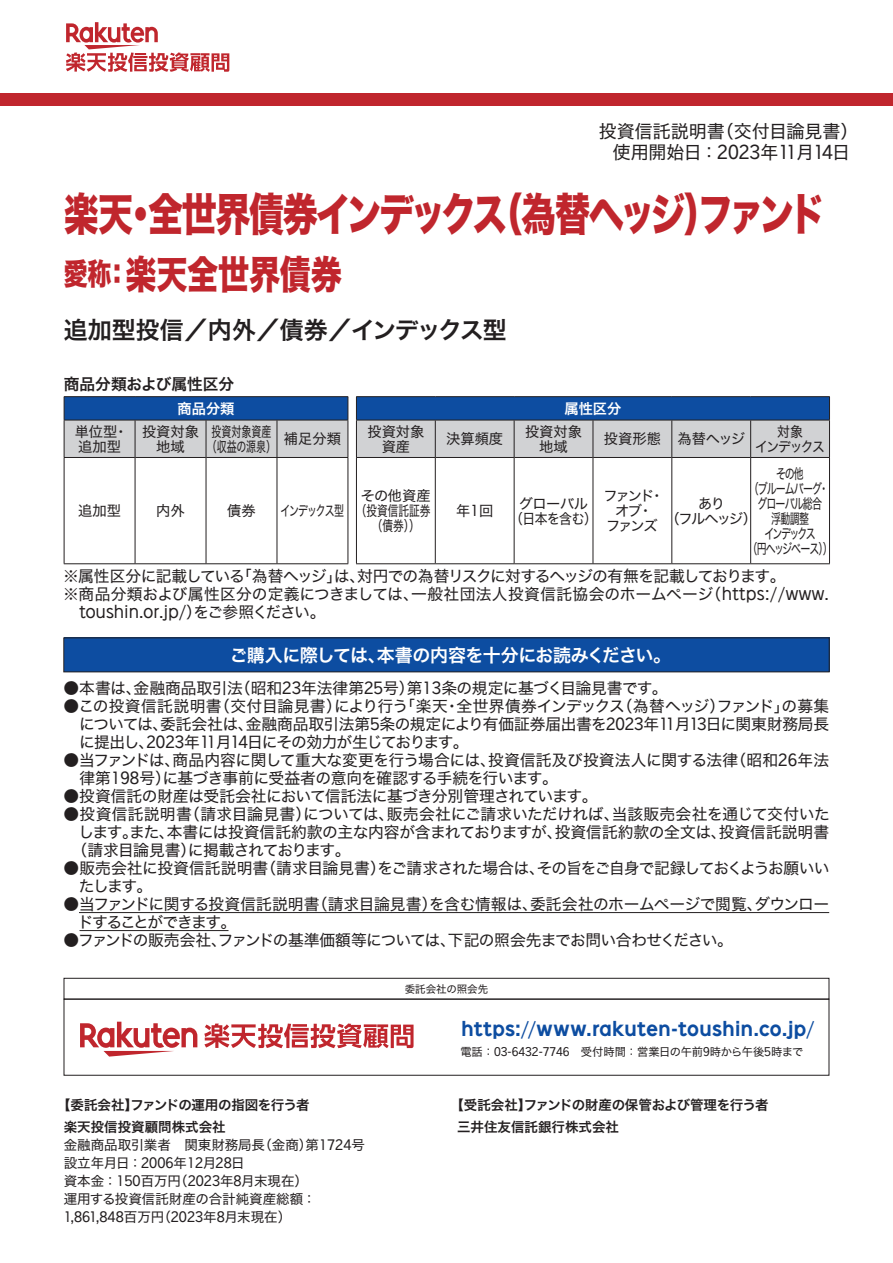
<style>
.page{position:relative;width:893px;height:1263px;background:#fff}
.page>*{position:absolute;margin:0;border:0;box-sizing:border-box;transform-origin:0 0}
.t1{font:45px "Hira Kaku Std N W8";letter-spacing:-.09em;color:#c0262d;scale:.78 1}
.t2{font:39px "Hira Kaku Std N W8";letter-spacing:-.01em;color:#c0262d;scale:.8 1}
.t3{font:24px "Hira Kaku Std N W6";letter-spacing:-.02em;color:#231f20}
.t4{font:18px "Rakuten Global B";letter-spacing:.02em;color:#0d4da1}
.t5{font:18px/21px "Hira Kaku Std N W4";color:#231f20;text-align:center}
.t6{font:18px "Hira Kaku Std N W6";letter-spacing:-.035em;color:#fff}
.t7{font:15.75px/18px "Hira Kaku Std N W4";letter-spacing:-.03em;color:#231f20}
.t8{font:15.75px "Hira Kaku Std N W4";letter-spacing:-.05em;color:#231f20}
.t9{font:15.75px "Rakuten Global R";color:#231f20}
.t10{font:15.75px "Hira Kaku Std N W6";color:#231f20}
.t11{font:14.25px/15px "Hira Kaku Std N W4";letter-spacing:-.04em;color:#231f20;text-align:center}
.t12{font:14.25px/15px "Hira Kaku Std N W4";letter-spacing:-.095em;color:#231f20;text-align:center;scale:.7 1}
.t13{font:14.25px/15px "Hira Kaku Std N W4";color:#231f20;text-align:center}
.t14{font:14.25px/15px "Hira Kaku Std N W4";color:#231f20;text-align:center;scale:.7 1}
.t15{font:14.25px/15px "Hira Kaku Std N W4";letter-spacing:-.14em;color:#231f20;text-align:center}
.t16{font:14.25px "Hira Kaku Std N W6";color:#fff}
.t17{font:14.25px/15px "Hira Kaku Std N W4";letter-spacing:-.105em;color:#231f20;text-align:center;scale:.9 1}
.t18{font:14.25px "Hira Kaku Std N W4";letter-spacing:-.105em;color:#231f20;scale:.7 1}
.t19{font:13.5px/18px "Hira Kaku Std N W4";color:#231f20}
.t20{font:13.5px/22.2px "Hira Kaku Std N W6";color:#231f20}
.t21{font:13.5px "Rakuten Global R";color:#231f20}
.t22{font:11.25px "Hira Kaku Std N W4";letter-spacing:-.025em;color:#231f20}
.t23{font:10.5px "Hira Kaku Std N W4";color:#231f20}
.s1{font-family:"Rakuten Global R"}
.s2{font-size:30px}
.s3{font-family:"Hira Kaku Std N W4"}
</style>
<div class="page">
<hr style="left:64px;top:396px;width:71px;height:1px;background:#231f20">
<hr style="left:135px;top:396px;width:71px;height:1px;background:#231f20">
<hr style="left:206px;top:396px;width:71px;height:1px;background:#231f20">
<hr style="left:277px;top:396px;width:71px;height:1px;background:#231f20">
<hr style="left:356px;top:396px;width:79px;height:1px;background:#231f20">
<hr style="left:435px;top:396px;width:79px;height:1px;background:#231f20">
<hr style="left:514px;top:396px;width:79px;height:1px;background:#231f20">
<hr style="left:593px;top:396px;width:79px;height:1px;background:#231f20">
<hr style="left:672px;top:396px;width:79px;height:1px;background:#231f20">
<hr style="left:751px;top:396px;width:79px;height:1px;background:#231f20">
<hr style="left:64px;top:457px;width:71px;height:1px;background:#231f20">
<hr style="left:64px;top:458px;width:1px;height:105px;background:#231f20">
<hr style="left:135px;top:457px;width:71px;height:1px;background:#231f20">
<hr style="left:206px;top:457px;width:71px;height:1px;background:#231f20">
<hr style="left:277px;top:457px;width:71px;height:1px;background:#231f20">
<hr style="left:356px;top:457px;width:79px;height:1px;background:#231f20">
<hr style="left:435px;top:457px;width:79px;height:1px;background:#231f20">
<hr style="left:514px;top:457px;width:79px;height:1px;background:#231f20">
<hr style="left:593px;top:457px;width:79px;height:1px;background:#231f20">
<hr style="left:672px;top:457px;width:79px;height:1px;background:#231f20">
<hr style="left:751px;top:457px;width:79px;height:1px;background:#231f20">
<hr style="left:750px;top:458px;width:1px;height:105px;background:#231f20">
<hr style="left:829px;top:458px;width:1px;height:105px;background:#231f20">
<hr style="left:64px;top:563px;width:71px;height:1px;background:#231f20">
<hr style="left:135px;top:563px;width:71px;height:1px;background:#231f20">
<hr style="left:206px;top:563px;width:71px;height:1px;background:#231f20">
<hr style="left:277px;top:563px;width:71px;height:1px;background:#231f20">
<hr style="left:356px;top:563px;width:79px;height:1px;background:#231f20">
<hr style="left:435px;top:563px;width:79px;height:1px;background:#231f20">
<hr style="left:514px;top:563px;width:79px;height:1px;background:#231f20">
<hr style="left:593px;top:563px;width:79px;height:1px;background:#231f20">
<hr style="left:672px;top:563px;width:79px;height:1px;background:#231f20">
<hr style="left:751px;top:563px;width:79px;height:1px;background:#231f20">
<svg style="left:64px;top:397px;width:766px;height:60px;background:#849cbc"></svg>
<hr style="left:277px;top:420px;width:1px;height:37px;background:#231f20">
<hr style="left:348px;top:420px;width:1px;height:37px;background:#231f20">
<hr style="left:356px;top:420px;width:1px;height:37px;background:#231f20">
<hr style="left:277px;top:458px;width:1px;height:105px;background:#231f20">
<hr style="left:348px;top:458px;width:1px;height:105px;background:#231f20">
<hr style="left:356px;top:458px;width:1px;height:105px;background:#231f20">
<hr style="left:135px;top:420px;width:1px;height:37px;background:#231f20">
<hr style="left:206px;top:420px;width:1px;height:37px;background:#231f20">
<hr style="left:135px;top:457px;width:1px;height:106px;background:#231f20">
<hr style="left:206px;top:457px;width:1px;height:106px;background:#231f20">
<hr style="left:435px;top:420px;width:1px;height:37px;background:#231f20">
<hr style="left:514px;top:420px;width:1px;height:37px;background:#231f20">
<hr style="left:593px;top:420px;width:1px;height:37px;background:#231f20">
<hr style="left:672px;top:420px;width:1px;height:37px;background:#231f20">
<hr style="left:435px;top:457px;width:1px;height:106px;background:#231f20">
<hr style="left:514px;top:457px;width:1px;height:106px;background:#231f20">
<hr style="left:593px;top:457px;width:1px;height:106px;background:#231f20">
<hr style="left:672px;top:457px;width:1px;height:106px;background:#231f20">
<div style="left:64px;top:638px;width:765px;height:34px;background:#0d4da1"></div>
<div style="left:63px;top:637px;width:766px;height:35px;border:1px solid #231f20"></div>
<div style="left:64px;top:978px;width:765px;height:21px;border:1px solid #231f20"></div>
<div style="left:0;top:94px;width:893px;height:12px;background:#c0262d"></div>
<svg style="left:66px;top:22px;width:163px;height:50px"></svg>
<svg style="left:80px;top:1022px;width:117px;height:34px"></svg>
<svg style="left:204px;top:1023px;width:210px;height:25px"></svg>
<div style="left:64px;top:999px;width:765px;height:76px;border:1px solid #231f20"></div>
<hr style="left:79px;top:912px;width:750px;height:1px;background:#231f20">
<hr style="left:80px;top:930px;width:148px;height:1px;background:#231f20">
<p class="t5" style="left:599px;top:121px;width:261px">投資信託説明書（交付目論見書）使用開始日：<span class="s1">2023</span>年<span class="s1">11</span>月<span class="s1">14</span>日</p>
<h1 class="t1" style="left:64px;top:189px;width:978px">楽天・全世界債券インデックス（為替ヘッジ）ファンド</h1>
<h2 class="t2" style="left:64px;top:252px;width:349px"><span class="s2">愛称：</span>楽天全世界債券</h2>
<h3 class="t3" style="left:64px;top:311px;width:445px">追加型投信／内外／債券／インデックス型</h3>
<p class="t10" style="left:64px;top:372px;width:172px">商品分類および属性区分</p>
<p class="t16" style="left:178px;top:397px;width:58px">商品分類</p>
<p class="t16" style="left:564px;top:397px;width:58px">属性区分</p>
<p class="t11" style="left:75px;top:424px;width:55px;text-align:left">単位型・追加型</p>
<p class="t11" style="left:142px;top:424px;width:58px">投資対象地域</p>
<p class="t14" style="left:207px;top:424px;width:100px">投資対象資産（収益の源泉）</p>
<p class="t11" style="left:284px;top:431px;width:58px">補足分類</p>
<p class="t11" style="left:367px;top:424px;width:58px">投資対象資産</p>
<p class="t11" style="left:446px;top:431px;width:58px">決算頻度</p>
<p class="t11" style="left:525px;top:424px;width:58px">投資対象地域</p>
<p class="t13" style="left:604px;top:431px;width:143px">投資形態 為替ヘッジ</p>
<p class="t17" style="left:755px;top:424px;width:79px">対象<br>インデックス</p>
<p class="t12" style="left:747px;top:466px;width:123px">その他<br>（ブルームバーグ・グローバル総合<br>浮動調整<br>インデックス<br>（円ヘッジベース））</p>
<p class="t7" style="left:63px;top:567px;width:767px">※属性区分に記載している「為替ヘッジ」は、対円での為替リスクに対するヘッジの有無を記載しております。<br>※商品分類および属性区分の定義につきましては、一般社団法人投資信託協会のホームページ（<span class="s1">https://www.</span></p>
<p class="t9" style="left:80px;top:602px;width:247px">toushin.or.jp/<span class="s3">）をご参照ください。</span></p>
<p class="t6" style="left:230px;top:641px;width:443px">ご購入に際しては、本書の内容を十分にお読みください。</p>
<p class="t13" style="left:356px;top:488px;width:76px">その他資産（投資信託証券（債券））</p>
<p class="t11" style="left:456px;top:503px;width:39px">年<span class="s1">1</span>回</p>
<p class="t11" style="left:510px;top:496px;width:88px">グローバル<br>（日本を含む）</p>
<p class="t15" style="left:603px;top:488px;width:62px">ファンド・オブ・<br>ファンズ</p>
<p class="t11" style="left:665px;top:496px;width:93px">あり<br>（フルヘッジ）</p>
<p class="t11" style="left:78px;top:503px;width:44px">追加型</p>
<p class="t11" style="left:156px;top:503px;width:30px">内外</p>
<p class="t11" style="left:227px;top:503px;width:30px">債券</p>
<p class="t18" style="left:280px;top:500px;width:93px">インデックス型</p>
<p class="t7" style="left:64px;top:679px;width:605px">●本書は、金融商品取引法（昭和<span class="s1">23</span>年法律第<span class="s1">25</span>号）第<span class="s1">13</span>条の規定に基づく目論見書です。</p>
<p class="t7" style="left:79px;top:697px;width:752px;text-align:justify;text-indent:-15px">●この投資信託説明書（交付目論見書）により行う「楽天・全世界債券インデックス（為替ヘッジ）ファンド」の募集については、委託会社は、金融商品取引法第<span class="s1">5</span>条の規定により有価証券届出書を<span class="s1">2023</span>年<span class="s1">11</span>月<span class="s1">13</span>日に関東財務局長に提出し、<span class="s1">2023</span>年<span class="s1">11</span>月<span class="s1">14</span>日にその効力が生じております。</p>
<p class="t7" style="left:80px;top:751px;width:751px;text-indent:-16px">●当ファンドは、商品内容に関して重大な変更を行う場合には、投資信託及び投資法人に関する法律（昭和<span class="s1">26</span>年法律第<span class="s1">198</span>号）に基づき事前に受益者の意向を確認する手続を行います。</p>
<p class="t7" style="left:64px;top:787px;width:535px">●投資信託の財産は受託会社において信託法に基づき分別管理されています。</p>
<p class="t7" style="left:64px;top:805px;width:768px">●投資信託説明書（請求目論見書）については、販売会社にご請求いただければ、当該販売会社を通じて交付いた</p>
<p class="t7" style="left:78px;top:823px;width:752px">します。また、本書には投資信託約款の主な内容が含まれておりますが、投資信託約款の全文は、投資信託説明書</p>
<p class="t8" style="left:72px;top:838px;width:280px">（請求目論見書）に掲載されております。</p>
<p class="t7" style="left:79px;top:859px;width:752px;text-indent:-15px">●販売会社に投資信託説明書（請求目論見書）をご請求された場合は、その旨をご自身で記録しておくようお願いいたします。</p>
<p class="t7" style="left:78px;top:895px;width:753px;text-indent:-14px">●当ファンドに関する投資信託説明書（請求目論見書）を含む情報は、委託会社のホームページで閲覧、ダウンロードすることができます。</p>
<p class="t8" style="left:64px;top:928px;width:671px">●ファンドの販売会社、ファンドの基準価額等については、下記の照会先までお問い合わせください。</p>
<p class="t23" style="left:405px;top:981px;width:85px">委託会社の照会先</p>
<p class="t20" style="left:64px;top:1094px;width:248px;text-indent:-7px">【委託会社】ファンドの運用の指図を行う者楽天投信投資顧問株式会社</p>
<p class="t19" style="left:64px;top:1136px;width:303px">金融商品取引業者　関東財務局長（金商）第<span class="s1">1724</span>号設立年月日：<span class="s1">2006</span>年<span class="s1">12</span>月<span class="s1">28</span>日<br>資本金：<span class="s1">150</span>百万円（<span class="s1">2023</span>年<span class="s1">8</span>月末現在）<br>運用する投資信託財産の合計純資産総額：</p>
<p class="t21" style="left:64px;top:1208px;width:229px">1,861,848<span class="s3">百万円（</span>2023<span class="s3">年</span>8<span class="s3">月末現在）</span></p>
<p class="t4" style="left:461px;top:1016px;width:355px">https://www.rakuten-toushin.co.jp/</p>
<p class="t22" style="left:460px;top:1043px;width:344px">電話： <span class="s1">03-6432-7746</span>　受付時間：営業日の午前<span class="s1">9</span>時から午後<span class="s1">5</span>時まで</p>
<p class="t20" style="left:457px;top:1094px;width:313px;text-indent:-7px">【受託会社】ファンドの財産の保管および管理を行う者三井住友信託銀行株式会社</p>
</div>
